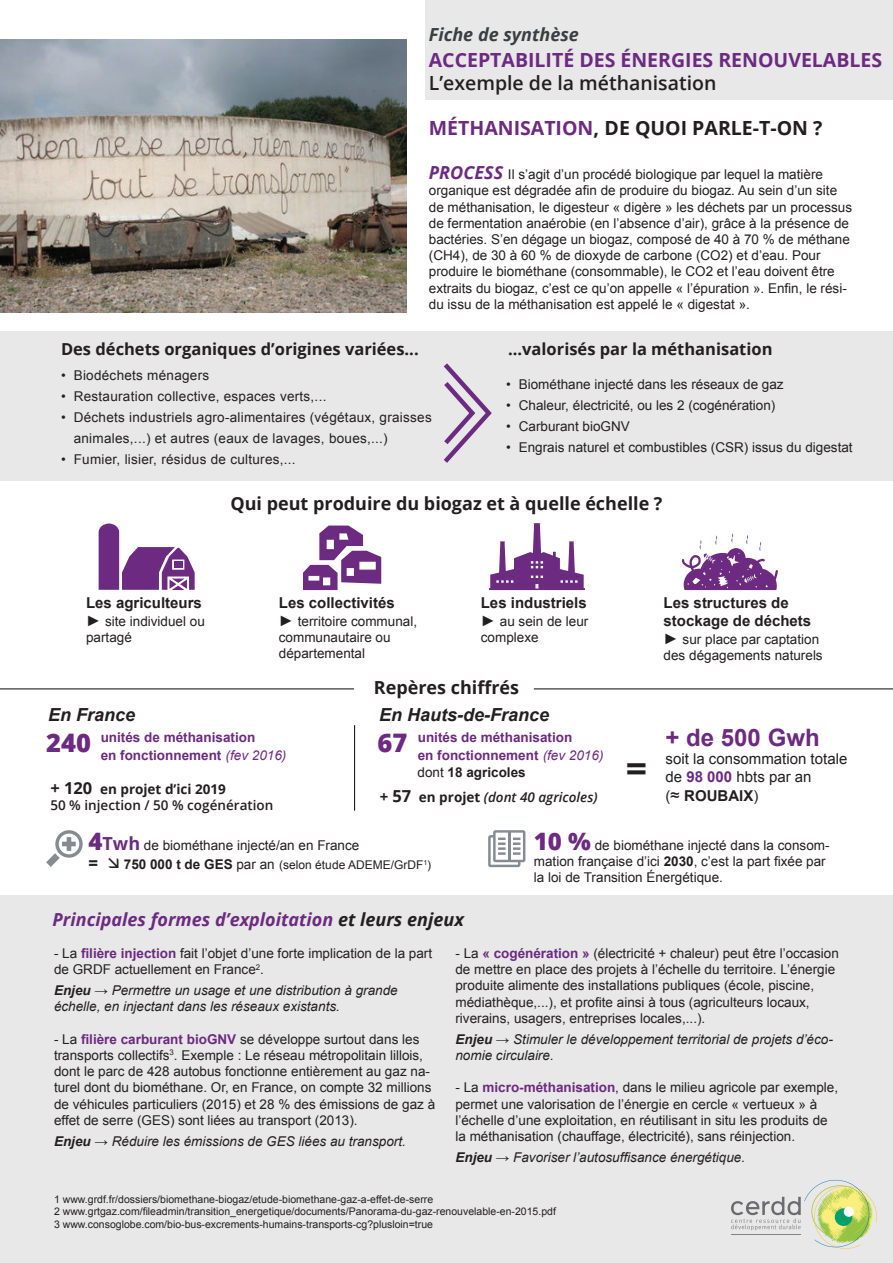
<style>
.page{position:relative;width:893px;height:1263px;background:#fff}
.page>*{position:absolute;margin:0;border:0;box-sizing:border-box;transform-origin:0 0}
.t1{font:700 37.5px "Open Sans";color:#231f20}
.t2{font:800 25.5px "Open Sans";color:#6c2a80}
.t3{font:700 24px "Arial";color:#6c2a80}
.t4{font:700 19.5px "Open Sans";color:#6c2a80}
.t5{font:700 19.5px "Open Sans";color:#231f20}
.t6{font:600 19.5px "Open Sans";color:#231f20}
.t7{font:700 18px "Open Sans";color:#231f20}
.t8{font:italic 700 18px "Open Sans";color:#6c2a80}
.t9{font:italic 700 18px "Arial";color:#231f20}
.t10{font:italic 700 18px "Open Sans";color:#3b3e40}
.t11{font:700 16.5px "Open Sans";color:#231f20}
.t12{font:700 16.5px "Arial";color:#231f20}
.t13{font:700 15px/18px "Arial";color:#231f20}
.t14{font:15px/18px "Arial";color:#231f20}
.t15{font:13.5px/16.2px "Arial";color:#231f20}
.t16{font:italic 13.5px/16.2px "Arial";color:#231f20}
.t17{font:13.5px/21px "Arial";letter-spacing:.02em;color:#231f20}
.t18{font:700 13.5px/18px "Arial";color:#6c2a80}
.t19{font:600 13.5px/16.2px "Open Sans";color:#231f20}
.t20{font:italic 600 13.5px "Open Sans";color:#231f20}
.t21{font:700 13.5px "Arial";color:#231f20}
.t22{font:12px "Arial";color:#231f20}
.t23{font:10.5px/12.6px "Arial";color:#231f20}
.s1{color:#6c2a80}
.s2{font-family:"Open Sans";font-weight:700;font-style:italic;font-size:18px;color:#6c2a80}
.s3{font-size:15px}
.s4{font-weight:400;font-style:italic}
.s5{font-weight:700;font-size:16.5px}
.s6{font-weight:700}
.s7{font-weight:400}
.s8{font-weight:700;font-style:normal;font-size:15px}
.s9{font-weight:700;font-style:normal;font-size:16.5px}
.s10{font-weight:700;font-style:normal}
.s11{font-weight:700;color:#6c2a80}
.s12{font-weight:400;font-size:16.5px}
.s13{font-family:"Open Sans";font-weight:800;font-size:24px;color:#6c2a80}
.s14{font-family:"Open Sans";font-weight:700;font-size:18px;color:#6c2a80}
.s15{font-weight:700;font-size:13.5px}
.s16{font-size:13.5px}
.s17{color:#231f20}
.s18{font-style:normal}
</style>
<div class="page">
<div style="left:425px;top:0;width:468px;height:100px;background:#e8e8e9"></div>
<div style="left:0;top:895px;width:893px;height:368px;background:#e8e8e9"></div>
<div style="left:0;top:331px;width:893px;height:150px;background:#e8e8e9"></div>
<img style="left:0;top:39px;width:407px;height:274px">
<svg style="left:681px;top:533px;width:97px;height:57px"></svg>
<svg style="left:303px;top:525px;width:78px;height:65px"></svg>
<svg style="left:489px;top:523px;width:96px;height:67px"></svg>
<svg style="left:99px;top:523px;width:96px;height:67px"></svg>
<div style="left:174px;top:562px;width:8px;height:6px;background:#6c2a80"></div>
<svg style="left:443px;top:363px;width:49px;height:100px"></svg>
<hr style="left:354px;top:725px;width:1px;height:86px;background:#231f20">
<hr style="left:0;top:688px;width:354px;height:1px;background:#231f20">
<hr style="left:534px;top:688px;width:359px;height:1px;background:#231f20">
<svg style="left:46px;top:830px;width:37px;height:37px"></svg>
<svg style="left:488px;top:830px;width:37px;height:37px"></svg>
<svg style="left:731px;top:1180px;width:146px;height:69px"></svg>
<h3 class="t10" style="left:429px;top:22px;width:152px">Fiche de synthèse</h3>
<h3 class="t4" style="left:429px;top:46px;width:455px">acceptabilité des énergies renouvelables</h3>
<h3 class="t6" style="left:429px;top:70px;width:289px">L’exemple de la méthanisation</h3>
<h3 class="t5" style="left:429px;top:114px;width:395px"><span class="s1">MéTHANISATION</span>, de quoi parle-t-on ?</h3>
<p class="t15" style="left:429px;top:167px;width:425px"><span class="s2">PROCESS</span> Il s’agit d’un procédé biologique par lequel la matière organique est dégradée afin de produire du biogaz. Au sein d’un site de méthanisation, le digesteur « digère » les déchets par un processus de fermentation anaérobie (en l’absence d’air), grâce à la présence de bactéries. S’en dégage un biogaz, composé de 40 à 70 % de méthane (CH4), de 30 à 60 % de dioxyde de carbone (CO2) et d’eau. Pour produire le biométhane (consommable), le CO2 et l’eau doivent être extraits du biogaz, c’est ce qu’on appelle « l’épuration ». Enfin, le rési&shy;du issu de la méthanisation est appelé le « digestat ».</p>
<p class="t11" style="left:61px;top:337px;width:359px">Des déchets organiques d’origines variées...</p>
<p class="t11" style="left:508px;top:337px;width:266px">...valorisés par la méthanisation</p>
<p class="t15" style="left:506px;top:376px;width:279px">• Biométhane injecté dans les réseaux de gaz</p>
<p class="t15" style="left:506px;top:397px;width:271px">• Chaleur, électricité, ou les 2 (cogénération)</p>
<p class="t15" style="left:506px;top:418px;width:125px">• Carburant bioGNV</p>
<p class="t15" style="left:506px;top:439px;width:348px">• Engrais naturel et combustibles (CSR) issus du digestat</p>
<p class="t17" style="left:61px;top:364px;width:150px">• Biodéchets ménagers</p>
<p class="t17" style="left:61px;top:385px;width:267px">• Restauration collective, espaces verts,...</p>
<p class="t17" style="left:74px;top:406px;width:359px;text-indent:-13px">• Déchets industriels agro-alimentaires (végétaux, graisses animales,...) et autres (eaux de lavages, boues,...)</p>
<p class="t17" style="left:61px;top:448px;width:236px">• Fumier, lisier, résidus de cultures,...</p>
<h3 class="t7" style="left:230px;top:491px;width:434px">Qui peut produire du biogaz et à quelle échelle ?</h3>
<p class="t13" style="left:86px;top:594px;width:117px">Les agriculteurs</p>
<p class="t15" style="left:86px;top:613px;width:120px"><span class="s3">►</span> site individuel ou partagé</p>
<p class="t13" style="left:279px;top:594px;width:117px">Les collectivités</p>
<p class="t15" style="left:279px;top:613px;width:140px"><span class="s3">►</span> territoire communal, communautaire ou départemental</p>
<p class="t13" style="left:481px;top:594px;width:107px">Les industriels</p>
<p class="t15" style="left:481px;top:613px;width:109px"><span class="s3">►</span> au sein de leur complexe</p>
<h3 class="t7" style="left:374px;top:675px;width:147px">Repères chiffrés</h3>
<h3 class="t9" style="left:48px;top:703px;width:89px">En France</h3>
<p class="t18" style="left:101px;top:729px;width:187px">unités de méthanisation<br>en fonctionnement <span class="s4">(fev 2016)</span></p>
<h2 class="t2" style="left:46px;top:723px;width:46px">240</h2>
<p class="t19" style="left:50px;top:780px;width:224px"><span class="s5">+ 120</span> <span class="s6">en projet d’ici 2019<br></span>50 % injection / 50 % cogénération</p>
<h3 class="t9" style="left:379px;top:703px;width:172px">En Hauts-de-France</h3>
<h2 class="t2" style="left:377px;top:723px;width:31px">67</h2>
<p class="t21" style="left:418px;top:763px;width:110px"><span class="s7">dont</span> 18 agricoles</p>
<h1 class="t1" style="left:626px;top:742px;width:23px">=</h1>
<p class="t18" style="left:418px;top:729px;width:187px">unités de méthanisation<br>en fonctionnement <span class="s4">(fev 2016)</span></p>
<p class="t20" style="left:380px;top:788px;width:219px"><span class="s8">+</span> <span class="s9">57</span> <span class="s10">en projet</span> (dont 40 agricoles)</p>
<p class="t13" style="left:664px;top:594px;width:149px">Les structures de stockage de déchets</p>
<p class="t15" style="left:664px;top:631px;width:161px"><span class="s3">►</span> sur place par captation des dégagements naturels</p>
<h3 class="t3" style="left:666px;top:721px;width:156px">+ de 500 Gwh</h3>
<p class="t14" style="left:666px;top:749px;width:183px">soit la consommation totale de <span class="s11">98 000</span> hbts par an</p>
<p class="t13" style="left:666px;top:787px;width:94px"><span class="s7">(</span><span class="s12">≈</span> ROUBAIX<span class="s7">)</span></p>
<p class="t15" style="left:88px;top:837px;width:272px"><span class="s13">4</span><span class="s14">Twh</span> de biométhane injecté/an en France</p>
<p class="t12" style="left:88px;top:853px;width:11px">=</p>
<p class="t22" style="left:124px;top:857px;width:309px"><span class="s15">750 000 t de GES</span> <span class="s16">par an</span> (selon étude ADEME/GrDF<sup>1</sup>)</p>
<h3 class="t8" style="left:53px;top:907px;width:413px">Principales formes d’exploitation <span class="s17">et leurs enjeux</span></h3>
<p class="t15" style="left:534px;top:837px;width:297px"><span class="s13">10 %</span> de biométhane injecté dans la consom&shy;mation française d’ici <span class="s6">2030</span>, c’est la part fixée par la loi de Transition Énergétique.</p>
<p class="t15" style="left:54px;top:945px;width:380px">- La <span class="s11">filière injection</span> fait l’objet d’une forte implication de la part de GRDF actuellement en France<sup>2</sup>.</p>
<p class="t16" style="left:54px;top:982px;width:345px"><span class="s6">Enjeu</span> <span class="s18">→</span> Permettre un usage et une distribution à grande échelle, en injectant dans les réseaux existants.</p>
<p class="t15" style="left:54px;top:1031px;width:383px">- La <span class="s11">filière carburant bioGNV</span> se développe surtout dans les transports collectifs<sup>3</sup>. Exemple : Le réseau métropolitain lillois, dont le parc de 428 autobus fonctionne entièrement au gaz na&shy;turel dont du biométhane. Or, en France, on compte 32 millions de véhicules particuliers (2015) et 28 % des émissions de gaz à effet de serre (GES) sont liées au transport (2013).</p>
<p class="t16" style="left:54px;top:1133px;width:353px"><span class="s6">Enjeu</span> <span class="s18">→</span> Réduire les émissions de GES liées au transport.</p>
<p class="t15" style="left:455px;top:945px;width:385px">- La <span class="s11">« cogénération »</span> (électricité + chaleur) peut être l’occasion de mettre en place des projets à l’échelle du territoire. L’énergie produite alimente des installations publiques (école, piscine, médiathèque,...), et profite ainsi à tous (agriculteurs locaux, riverains, usagers, entreprises locales,...).</p>
<p class="t16" style="left:455px;top:1031px;width:379px"><span class="s6">Enjeu</span> <span class="s18">→</span> Stimuler le développement territorial de projets d’éco&shy;nomie circulaire.</p>
<p class="t15" style="left:455px;top:1080px;width:384px">- La <span class="s11">micro-méthanisation</span>, dans le milieu agricole par exemple, permet une valorisation de l’énergie en cercle « vertueux » à l’échelle d’une exploitation, en réutilisant in situ les produits de la méthanisation (chauffage, électricité), sans réinjection.</p>
<p class="t16" style="left:455px;top:1149px;width:291px"><span class="s6">Enjeu</span> <span class="s18">→</span> Favoriser l’autosuffisance énergétique.</p>
<p class="t23" style="left:54px;top:1193px;width:503px">1 www.grdf.fr/dossiers/biomethane-biogaz/etude-biomethane-gaz-a-effet-de-serre<br>2 www.grtgaz.com/fileadmin/transition_energetique/documents/Panorama-du-gaz-renouvelable-en-2015.pdf<br>3 www.consoglobe.com/bio-bus-excrements-humains-transports-cg?plusloin=true</p>
</div>
